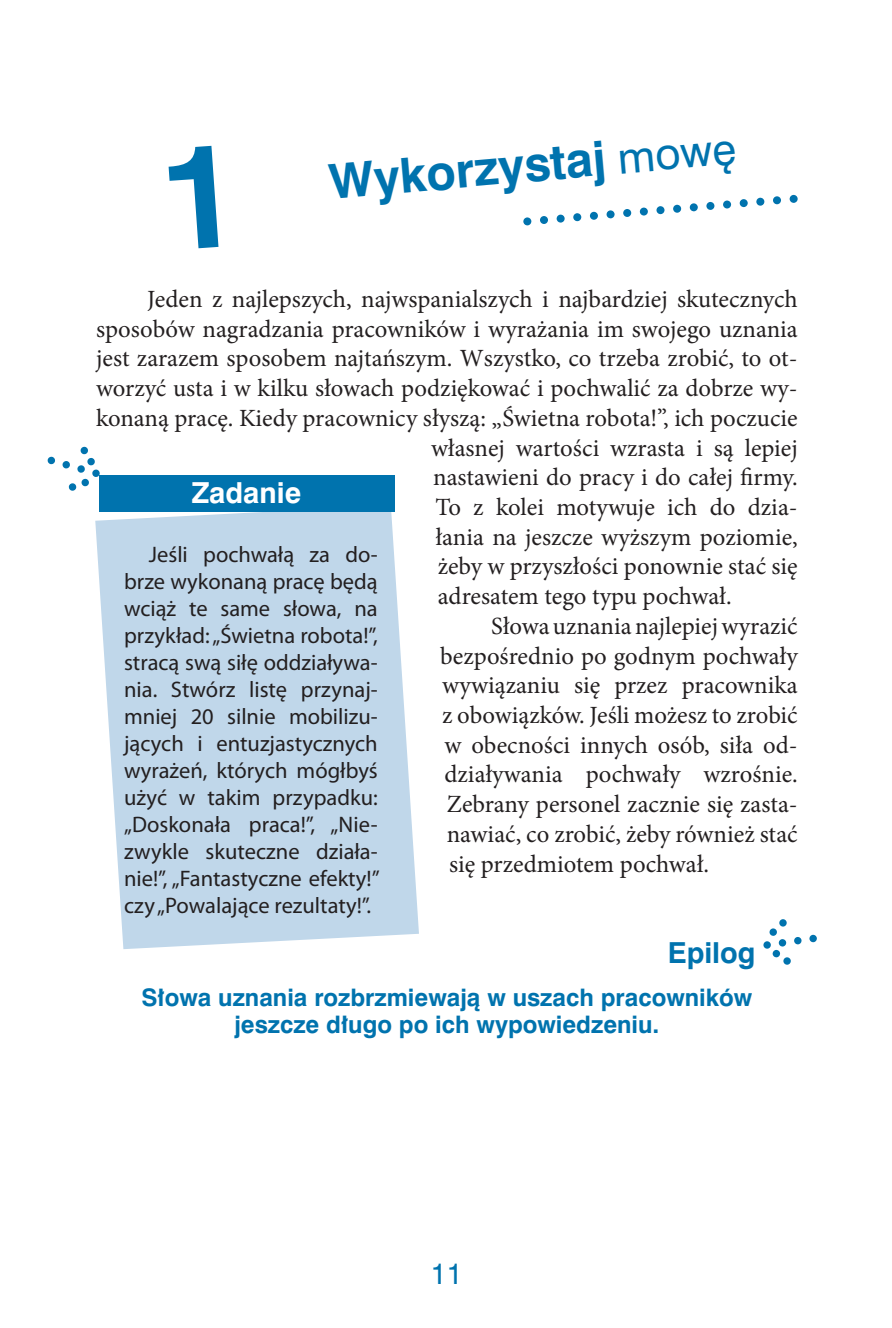
<style>
.page{position:relative;width:892px;height:1328px;background:#fff}
.page>*{position:absolute;margin:0;border:0;box-sizing:border-box;transform-origin:0 0}
.t1{font:700 45px "Swis 721 PL";color:#0073ae}
.t2{font:700 27px "Swis 721 PL";color:#fff}
.t3{font:700 27px "Swis 721 PL";color:#0073ae}
.t4{font:27px "Swis 721 PL";color:#0073ae}
.t5{font:24.75px "Minion Pro";color:#231f20}
.t6{font:22.5px/27px "Myriad Pro";color:#231f20;text-align:justify}
.t7{font:700 22.5px/27px "Swis 721 PL";color:#0073ae;text-align:center}
.s1{font-weight:400;font-size:40.5px}
</style>
<div class="page">
<div style="left:47px;top:456px;width:8px;height:8px;background:#0073ae;border-radius:3px"></div>
<svg style="left:62px;top:460px;width:8px;height:9px"></svg>
<div style="left:77px;top:465px;width:8px;height:8px;background:#0073ae;border-radius:3px"></div>
<div style="left:92px;top:469px;width:8px;height:8px;background:#0073ae;border-radius:3px"></div>
<svg style="left:87px;top:457px;width:8px;height:9px"></svg>
<div style="left:80px;top:446px;width:8px;height:8px;background:#0073ae;border-radius:3px"></div>
<svg style="left:81px;top:478px;width:8px;height:8px"></svg>
<svg style="left:68px;top:483px;width:9px;height:8px"></svg>
<svg style="left:95px;top:511px;width:324px;height:438px;background:#c6dbec"></svg>
<div style="left:99px;top:474px;width:296px;height:37px;background:#0073ae"></div>
<div style="left:523px;top:217px;width:9px;height:8px;background:#0073ae;border-radius:50%"></div>
<div style="left:540px;top:216px;width:8px;height:8px;background:#0073ae;border-radius:50%"></div>
<svg style="left:556px;top:214px;width:9px;height:9px"></svg>
<div style="left:573px;top:213px;width:8px;height:8px;background:#0073ae;border-radius:50%"></div>
<div style="left:590px;top:212px;width:8px;height:8px;background:#0073ae;border-radius:50%"></div>
<div style="left:606px;top:210px;width:9px;height:8px;background:#0073ae;border-radius:50%"></div>
<div style="left:623px;top:209px;width:8px;height:8px;background:#0073ae;border-radius:50%"></div>
<div style="left:640px;top:207px;width:8px;height:9px;background:#0073ae;border-radius:50%"></div>
<div style="left:656px;top:206px;width:9px;height:8px;background:#0073ae;border-radius:50%"></div>
<div style="left:673px;top:204px;width:8px;height:9px;background:#0073ae;border-radius:50%"></div>
<div style="left:690px;top:203px;width:8px;height:8px;background:#0073ae;border-radius:50%"></div>
<div style="left:706px;top:202px;width:9px;height:8px;background:#0073ae;border-radius:50%"></div>
<div style="left:723px;top:200px;width:8px;height:9px;background:#0073ae;border-radius:50%"></div>
<div style="left:740px;top:199px;width:8px;height:8px;background:#0073ae;border-radius:50%"></div>
<svg style="left:756px;top:197px;width:9px;height:9px"></svg>
<div style="left:773px;top:196px;width:8px;height:8px;background:#0073ae;border-radius:50%"></div>
<div style="left:789px;top:195px;width:9px;height:8px;background:#0073ae;border-radius:50%"></div>
<svg style="left:809px;top:934px;width:8px;height:8px"></svg>
<svg style="left:794px;top:936px;width:8px;height:8px"></svg>
<svg style="left:779px;top:938px;width:7px;height:8px"></svg>
<div style="left:763px;top:941px;width:8px;height:7px;background:#0073ae;border-radius:50%"></div>
<svg style="left:772px;top:949px;width:8px;height:8px"></svg>
<div style="left:783px;top:957px;width:8px;height:7px;background:#0073ae;border-radius:50%"></div>
<div style="left:769px;top:928px;width:8px;height:8px;background:#0073ae;border-radius:50%"></div>
<svg style="left:779px;top:918px;width:8px;height:8px"></svg>
<h1 class="t1" style="left:326px;top:153px;width:410px;rotate:-5deg">Wykorzystaj <span class="s1">mowę</span></h1>
<p class="t5" style="left:147px;top:282px;width:652px">Jeden z najlepszych, najwspanialszych i najbardziej skutecznych</p>
<p class="t5" style="left:96px;top:312px;width:703px">sposobów nagradzania pracowników i wyrażania im swojego uznania</p>
<p class="t5" style="left:96px;top:342px;width:703px">jest zarazem sposobem najtańszym. Wszystko, co trzeba zrobić, to ot-</p>
<p class="t5" style="left:96px;top:371px;width:703px">worzyć usta i w kilku słowach podziękować i pochwalić za dobrze wy-</p>
<p class="t5" style="left:96px;top:401px;width:703px">konaną pracę. Kiedy pracownicy słyszą: „Świetna robota!”, ich poczucie</p>
<p class="t5" style="left:431px;top:431px;width:368px">własnej wartości wzrasta i są lepiej</p>
<p class="t5" style="left:433px;top:461px;width:366px">nastawieni do pracy i do całej firmy.</p>
<p class="t5" style="left:435px;top:490px;width:364px">To z kolei motywuje ich do dzia-</p>
<p class="t5" style="left:435px;top:520px;width:364px">łania na jeszcze wyższym poziomie,</p>
<p class="t5" style="left:438px;top:550px;width:362px">żeby w przyszłości ponownie stać się</p>
<p class="t5" style="left:438px;top:579px;width:295px">adresatem tego typu pochwał.</p>
<p class="t5" style="left:491px;top:609px;width:308px">Słowa uznania najlepiej wyrazić</p>
<p class="t5" style="left:440px;top:639px;width:359px">bezpośrednio po godnym pochwały</p>
<p class="t5" style="left:442px;top:668px;width:357px">wywiązaniu się przez pracownika</p>
<p class="t5" style="left:442px;top:698px;width:357px">z obowiązków. Jeśli możesz to zrobić</p>
<p class="t5" style="left:444px;top:728px;width:355px">w obecności innych osób, siła od-</p>
<p class="t5" style="left:444px;top:758px;width:355px">działywania pochwały wzrośnie.</p>
<p class="t5" style="left:447px;top:787px;width:352px">Zebrany personel zacznie się zasta-</p>
<p class="t5" style="left:447px;top:817px;width:352px">nawiać, co zrobić, żeby również stać</p>
<p class="t5" style="left:449px;top:847px;width:262px">się przedmiotem pochwał.</p>
<p class="t2" style="left:192px;top:475px;width:111px">Zadanie</p>
<p class="t6" style="left:124px;top:541px;width:257px;text-indent:25px">Jeśli pochwałą za do&shy;brze wykonaną pracę będą wciąż te same słowa, na przykład: „Świetna robota!”, stracą swą siłę oddziaływa&shy;nia. Stwórz listę przynaj&shy;mniej 20 silnie mobilizu&shy;jących i entuzjastycznych wyrażeń, których mógłbyś użyć w takim przypadku: „Doskonała praca!”, „Nie&shy;zwykle skuteczne działa&shy;nie!”, „Fantastyczne efekty!” czy „Powalające rezultaty!”.</p>
<p class="t3" style="left:668px;top:935px;width:89px">Epilog</p>
<p class="t7" style="left:141px;top:983px;width:612px">Słowa uznania rozbrzmiewają w uszach pracowników jeszcze długo po ich wypowiedzeniu.</p>
<p class="t4" style="left:431px;top:1255px;width:33px">11</p>
</div>
